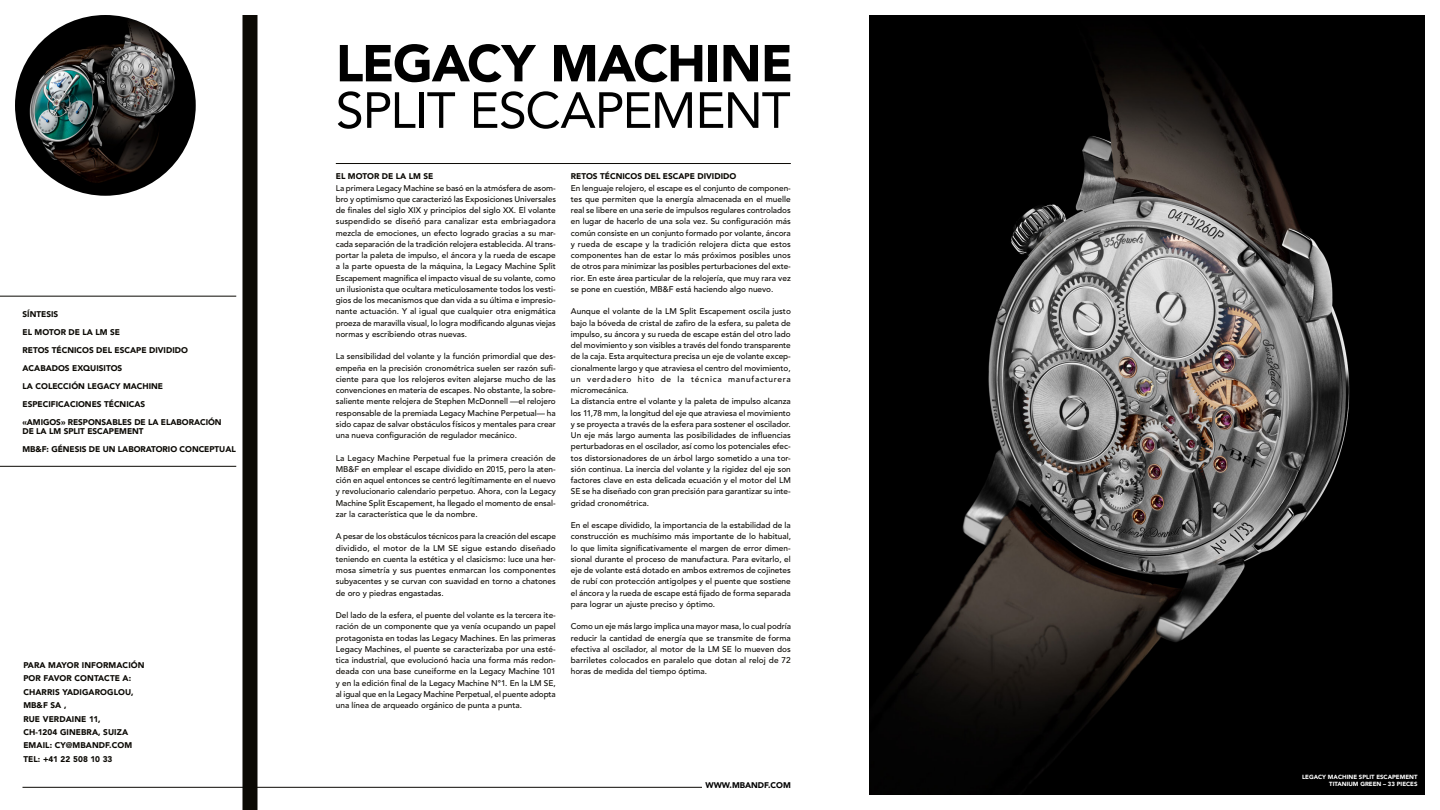
<style>
.page{position:relative;width:1440px;height:810px;background:#fff}
.page>*{position:absolute;margin:0;border:0;box-sizing:border-box;transform-origin:0 0}
.t1{font:900 51.38px "Avenir";letter-spacing:-.02em;color:#000}
.t2{font:50.25px "Avenir";letter-spacing:-.02em;color:#000}
.t3{font:500 8.25px/11.2px "Avenir LT Std";color:#0b0904;text-align:justify}
.t4{font:900 8.25px/13.5px "Avenir LT Std";color:#0b0904}
.t5{font:900 8.25px "Avenir";color:#0b0904}
.t6{font:900 8.25px "Avenir";color:#000}
.t7{font:900 6px/7.2px "Avenir";color:#fff;text-align:right}
</style>
<div class="page">
<hr style="left:22px;top:787px;width:680px;height:1px;background:#0b0904">
<hr style="left:336px;top:163px;width:455px;height:1px;background:#0b0904">
<img style="left:15px;top:15px;width:181px;height:181px;border-radius:90px">
<div style="left:242px;top:15px;width:15px;height:795px;background:#0b0904"></div>
<hr style="left:0;top:296px;width:236px;height:1px;background:#0b0904">
<hr style="left:0;top:466px;width:236px;height:1px;background:#0b0904">
<img style="left:869px;top:15px;width:556px;height:780px">
<p class="t4" style="left:22px;top:305px;width:167px;line-height:18px">SÍNTESIS<br>EL MOTOR DE LA LM SE<br>RETOS TÉCNICOS DEL ESCAPE DIVIDIDO<br>ACABADOS EXQUISITOS</p>
<p class="t5" style="left:22px;top:379px;width:142px">LA COLECCIÓN LEGACY MACHINE</p>
<p class="t4" style="left:22px;top:395px;width:201px;line-height:18px">ESPECIFICACIONES TÉCNICAS<br>«AMIGOS» RESPONSABLES DE LA ELABORACIÓN</p>
<p class="t4" style="left:22px;top:422px;width:215px;line-height:18px">DE LA LM SPLIT ESCAPEMENT<br>MB&amp;F: GÉNESIS DE UN LABORATORIO CONCEPTUAL</p>
<p class="t4" style="left:23px;top:658px;width:123px">PARA MAYOR INFORMACIÓN<br>POR FAVOR CONTACTE A:<br>CHARRIS YADIGAROGLOU,<br>MB&amp;F SA ,<br>RUE VERDAINE 11,<br>CH-1204 GINEBRA, SUIZA<br>EMAIL: CY@MBANDF.COM<br>TEL: +41 22 508 10 33</p>
<h1 class="t1" style="left:336px;top:19px;width:459px">LEGACY MACHINE</h1>
<h2 class="t2" style="left:336px;top:70px;width:456px">SPLIT ESCAPEMENT</h2>
<p class="t4" style="left:336px;top:170px;width:99px">EL MOTOR DE LA LM SE</p>
<p class="t3" style="left:336px;top:182px;width:222px">La primera Legacy Machine se basó en la atmósfera de asom&shy;bro y optimismo que caracterizó las Exposiciones Universales de finales del siglo XIX y principios del siglo XX. El volante suspendido se diseñó para canalizar esta embriagadora mezcla de emociones, un efecto logrado gracias a su mar&shy;cada separación de la tradición relojera establecida. Al trans&shy;portar la paleta de impulso, el áncora y la rueda de escape a la parte opuesta de la máquina, la Legacy Machine Split Escapement magnifica el impacto visual de su volante, como un ilusionista que ocultara meticulosamente todos los vesti&shy;gios de los mecanismos que dan vida a su última e impresio&shy;nante actuación. Y al igual que cualquier otra enigmática proeza de maravilla visual, lo logra modificando algunas viejas normas y escribiendo otras nuevas.</p>
<p class="t3" style="left:336px;top:351px;width:222px">La sensibilidad del volante y la función primordial que des&shy;empeña en la precisión cronométrica suelen ser razón sufi&shy;ciente para que los relojeros eviten alejarse mucho de las convenciones en materia de escapes. No obstante, la sobre&shy;saliente mente relojera de Stephen McDonnell —el relojero responsable de la premiada Legacy Machine Perpetual— ha sido capaz de salvar obstáculos físicos y mentales para crear una nueva configuración de regulador mecánico.</p>
<p class="t3" style="left:336px;top:452px;width:222px">La Legacy Machine Perpetual fue la primera creación de MB&amp;F en emplear el escape dividido en 2015, pero la aten&shy;ción en aquel entonces se centró legítimamente en el nuevo y revolucionario calendario perpetuo. Ahora, con la Legacy Machine Split Escapement, ha llegado el momento de ensal&shy;zar la característica que le da nombre.</p>
<p class="t3" style="left:336px;top:531px;width:222px">A pesar de los obstáculos técnicos para la creación del escape dividido, el motor de la LM SE sigue estando diseñado teniendo en cuenta la estética y el clasicismo: luce una her&shy;mosa simetría y sus puentes enmarcan los componentes subyacentes y se curvan con suavidad en torno a chatones de oro y piedras engastadas.</p>
<p class="t3" style="left:336px;top:610px;width:222px">Del lado de la esfera, el puente del volante es la tercera ite&shy;ración de un componente que ya venía ocupando un papel protagonista en todas las Legacy Machines. En las primeras Legacy Machines, el puente se caracterizaba por una esté&shy;tica industrial, que evolucionó hacia una forma más redon&shy;deada con una base cuneiforme en la Legacy Machine 101 y en la edición final de la Legacy Machine N°1. En la LM SE, al igual que en la Legacy Machine Perpetual, el puente adopta una línea de arqueado orgánico de punta a punta.</p>
<p class="t4" style="left:571px;top:170px;width:167px">RETOS TÉCNICOS DEL ESCAPE DIVIDIDO</p>
<p class="t3" style="left:571px;top:182px;width:222px">En lenguaje relojero, el escape es el conjunto de componen&shy;tes que permiten que la energía almacenada en el muelle real se libere en una serie de impulsos regulares controlados en lugar de hacerlo de una sola vez. Su configuración más común consiste en un conjunto formado por volante, áncora y rueda de escape y la tradición relojera dicta que estos componentes han de estar lo más próximos posibles unos de otros para minimizar las posibles perturbaciones del exte&shy;rior. En este área particular de la relojería, que muy rara vez se pone en cuestión, MB&amp;F está haciendo algo nuevo.</p>
<p class="t3" style="left:571px;top:306px;width:222px;text-align:left">Aunque el volante de la LM Split Escapement oscila justo bajo la bóveda de cristal de zafiro de la esfera, su paleta de impulso, su áncora y su rueda de escape están del otro lado del movimiento y son visibles a través del fondo transparente de la caja. Esta arquitectura precisa un eje de volante excep&shy;cionalmente largo y que atraviesa el centro del movimiento, un verdadero hito de la técnica manufacturera micromecánica.<br>La distancia entre el volante y la paleta de impulso alcanza los 11,78 mm, la longitud del eje que atraviesa el movimiento y se proyecta a través de la esfera para sostener el oscilador.<br>Un eje más largo aumenta las posibilidades de influencias perturbadoras en el oscilador, así como los potenciales efec&shy;tos distorsionadores de un árbol largo sometido a una tor&shy;sión continua. La inercia del volante y la rigidez del eje son factores clave en esta delicada ecuación y el motor del LM SE se ha diseñado con gran precisión para garantizar su inte&shy;gridad cronométrica.</p>
<p class="t3" style="left:571px;top:520px;width:222px">En el escape dividido, la importancia de la estabilidad de la construcción es muchísimo más importante de lo habitual, lo que limita significativamente el margen de error dimen&shy;sional durante el proceso de manufactura. Para evitarlo, el eje de volante está dotado en ambos extremos de cojinetes de rubí con protección antigolpes y el puente que sostiene el áncora y la rueda de escape está fijado de forma separada para lograr un ajuste preciso y óptimo.</p>
<p class="t3" style="left:571px;top:621px;width:222px">Como un eje más largo implica una mayor masa, lo cual podría reducir la cantidad de energía que se transmite de forma efectiva al oscilador, al motor de la LM SE lo mueven dos barriletes colocados en paralelo que dotan al reloj de 72 horas de medida del tiempo óptima.</p>
<p class="t6" style="left:705px;top:778px;width:87px">WWW.MBANDF.COM</p>
<p class="t7" style="left:1302px;top:773px;width:117px">LEGACY MACHINE SPLIT ESCAPEMENT<br>TITANIUM GREEN – 33 PIECES</p>
</div>
